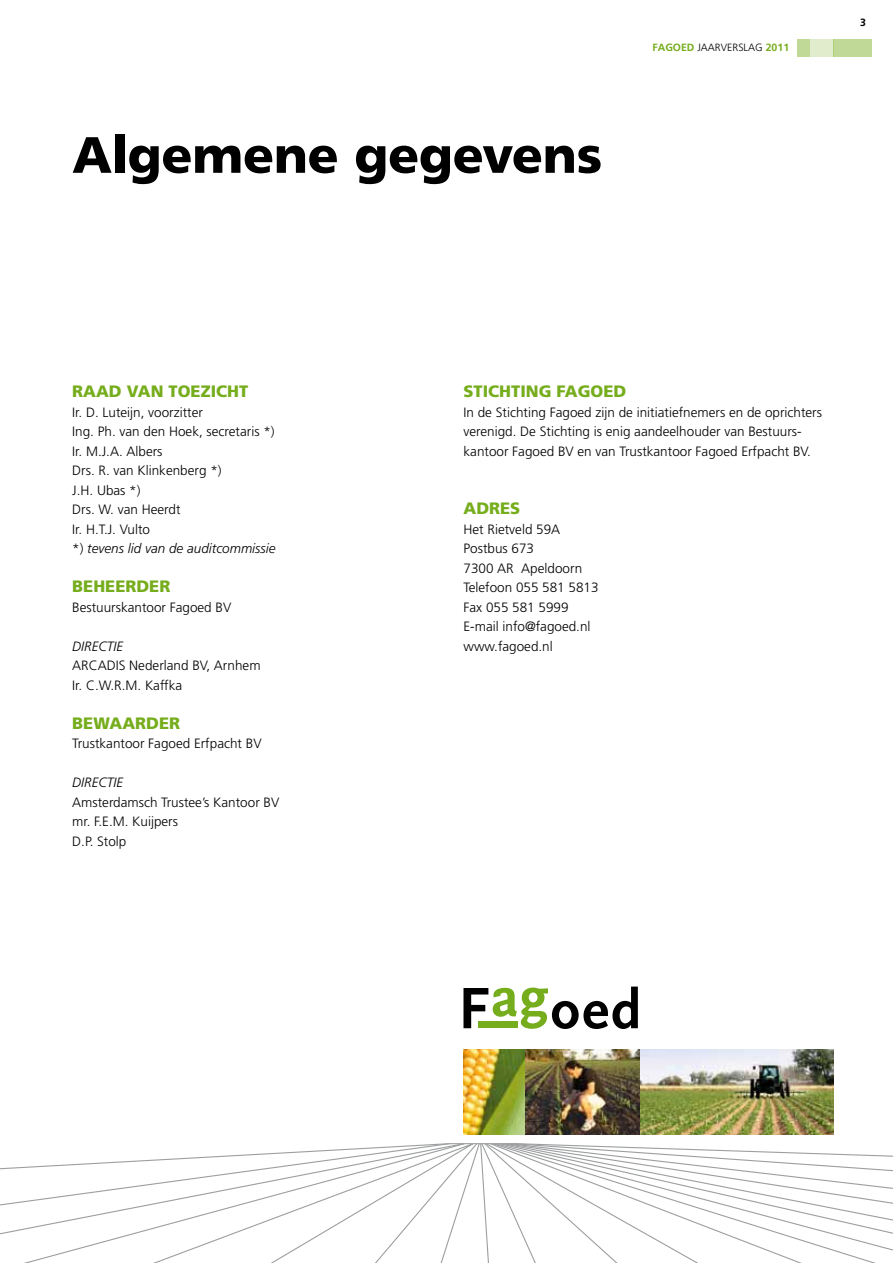
<style>
.page{position:relative;width:893px;height:1263px;background:#fff}
.page>*{position:absolute;margin:0;border:0;box-sizing:border-box;transform-origin:0 0}
.t1{font:900 51px "Frutiger";letter-spacing:-.005em;color:#000}
.t2{font:900 16.5px "Frutiger";color:#76ad1c}
.t3{font:300 13.5px/19.5px "Frutiger";color:#000}
.t4{font:italic 300 13.5px "Frutiger";color:#000}
.t5{font:300 10.5px "Frutiger";color:#000}
.t6{font:700 10.5px "Frutiger";color:#000}
.s1{font-family:"Frutiger CE";font-weight:700;color:#76ad1c}
.s2{font-style:italic}
</style>
<div class="page">
<div style="left:798px;top:39px;width:12px;height:17px;background:#c0d996"></div>
<div style="left:810px;top:39px;width:23px;height:17px;background:#e0eccc"></div>
<div style="left:833px;top:39px;width:39px;height:17px;background:#c0d996"></div>
<svg style="left:463px;top:986px;width:175px;height:43px"></svg>
<div style="left:478px;top:1021px;width:40px;height:7px;background:#76ad1c"></div>
<img style="left:463px;top:1050px;width:63px;height:84px">
<img style="left:526px;top:1050px;width:114px;height:84px">
<img style="left:640px;top:1050px;width:193px;height:84px">
<svg style="left:0;top:1143px;width:893px;height:120px"></svg>
<h1 class="t1" style="left:72px;top:124px;width:531px">Algemene gegevens</h1>
<p class="t5" style="left:653px;top:42px;width:138px"><span class="s1">FAGOED</span> JAARVERSLAG <span class="s1">2011</span></p>
<p class="t6" style="left:860px;top:16px;width:7px">3</p>
<p class="t2" style="left:72px;top:381px;width:178px">RAAD VAN TOEZICHT</p>
<p class="t3" style="left:72px;top:402px;width:205px">Ir. D. Luteijn, voorzitter<br>Ing. Ph. van den Hoek, secretaris *)<br>Ir. M.J.A. Albers<br>Drs. R. van Klinkenberg *)<br>J.H. Ubas *)<br>Drs. W. van Heerdt<br>Ir. H.T.J. Vulto<br>*) <span class="s2">tevens lid van de auditcommissie</span></p>
<p class="t2" style="left:72px;top:576px;width:100px">BEHEERDER</p>
<p class="t3" style="left:72px;top:597px;width:161px">Bestuurskantoor Fagoed BV</p>
<p class="t4" style="left:72px;top:638px;width:53px">DIRECTIE</p>
<p class="t3" style="left:72px;top:656px;width:190px">ARCADIS Nederland BV, Arnhem<br>Ir. C.W.R.M. Kaffka</p>
<p class="t2" style="left:72px;top:713px;width:109px">BEWAARDER</p>
<p class="t3" style="left:72px;top:734px;width:191px">Trustkantoor Fagoed Erfpacht BV</p>
<p class="t4" style="left:72px;top:775px;width:53px">DIRECTIE</p>
<p class="t3" style="left:72px;top:792px;width:209px">Amsterdamsch Trustee’s Kantoor BV mr. F.E.M. Kuijpers<br>D.P. Stolp</p>
<p class="t2" style="left:463px;top:381px;width:164px">STICHTING FAGOED</p>
<p class="t3" style="left:463px;top:402px;width:360px">In de Stichting Fagoed zijn de initiatiefnemers en de oprichters verenigd. De Stichting is enig aandeelhouder van Bestuurs&shy;kantoor Fagoed BV en van Trustkantoor Fagoed Erfpacht BV.</p>
<p class="t2" style="left:463px;top:498px;width:58px">ADRES</p>
<p class="t3" style="left:463px;top:519px;width:137px">Het Rietveld 59A<br>Postbus 673<br>7300 AR Apeldoorn<br>Telefoon 055 581 5813<br>Fax 055 581 5999<br>E-mail info@fagoed.nl www.fagoed.nl</p>
</div>
